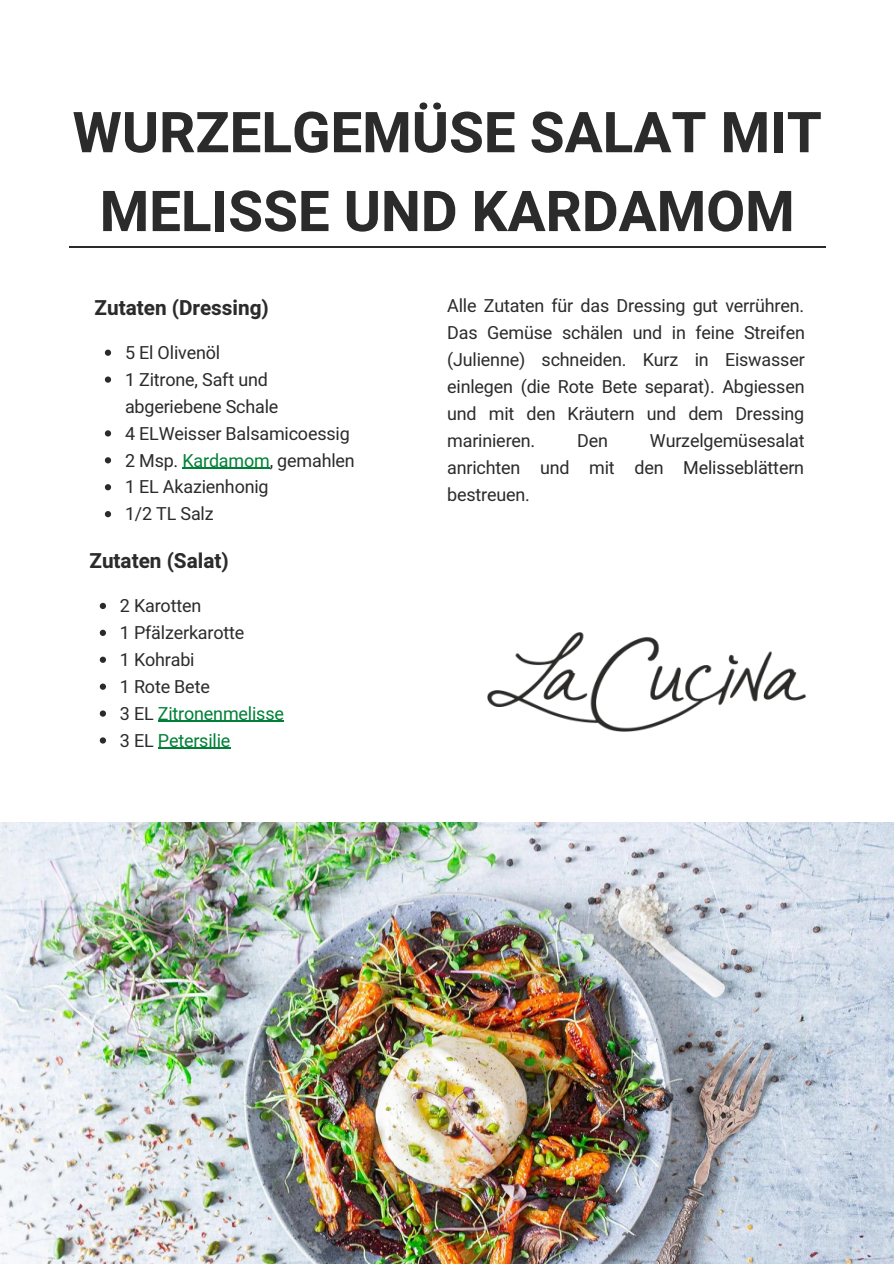
<style>
.page{position:relative;width:894px;height:1264px;background:#fff}
.page>*{position:absolute;margin:0;border:0;box-sizing:border-box;transform-origin:0 0}
.t1{font:700 56.4px/78.8px "Heebo";color:#2b2b2b;text-align:center}
.t2{font:700 20.7px "Heebo";color:#2b2b2b}
.t3{font:17.85px/26.8px "Heebo";letter-spacing:-.01em;color:#2b2b2b;text-align:justify}
.t4{font:17.85px "Heebo";letter-spacing:-.01em;color:#008037}
.s1{color:#008037}
.s2{color:#2b2b2b}
</style>
<div class="page">
<hr style="left:69px;top:247px;width:756px;height:1px;background:#2b2b2b">
<img style="left:487px;top:632px;width:317px;height:99px">
<img style="left:0;top:822px;width:893px;height:441px">
<svg style="left:100px;top:603px;width:6px;height:6px"></svg>
<svg style="left:100px;top:629px;width:6px;height:7px"></svg>
<svg style="left:100px;top:656px;width:6px;height:7px"></svg>
<svg style="left:100px;top:683px;width:6px;height:6px"></svg>
<svg style="left:100px;top:710px;width:6px;height:6px"></svg>
<hr style="left:158px;top:720px;width:126px;height:2px;background:#008037">
<svg style="left:100px;top:737px;width:6px;height:6px"></svg>
<hr style="left:158px;top:747px;width:72px;height:1px;background:#008037">
<svg style="left:105px;top:349px;width:6px;height:7px"></svg>
<svg style="left:105px;top:376px;width:6px;height:7px"></svg>
<svg style="left:105px;top:430px;width:6px;height:6px"></svg>
<svg style="left:105px;top:457px;width:6px;height:6px"></svg>
<hr style="left:182px;top:467px;width:87px;height:1px;background:#008037">
<svg style="left:105px;top:484px;width:6px;height:6px"></svg>
<svg style="left:105px;top:511px;width:6px;height:6px"></svg>
<p class="t1" style="left:72px;top:95px;width:750px">WURZELGEMÜSE SALAT MIT<br>MELISSE UND KARDAMOM</p>
<p class="t2" style="left:94px;top:293px;width:176px">Zutaten (Dressing)</p>
<p class="t3" style="left:125px;top:340px;width:97px">5 El Olivenöl</p>
<p class="t3" style="left:125px;top:367px;width:155px">1 Zitrone, Saft und abgeriebene Schale</p>
<p class="t3" style="left:125px;top:420px;width:226px">4 ELWeisser Balsamicoessig</p>
<p class="t3" style="left:125px;top:447px;width:231px">2 Msp. <span class="s1">Kardamom</span>, gemahlen</p>
<p class="t3" style="left:125px;top:474px;width:145px">1 EL Akazienhonig</p>
<p class="t3" style="left:125px;top:501px;width:90px">1/2 TL Salz</p>
<p class="t2" style="left:89px;top:546px;width:141px">Zutaten (Salat)</p>
<p class="t3" style="left:120px;top:593px;width:83px">2 Karotten</p>
<p class="t3" style="left:120px;top:620px;width:126px">1 Pfälzerkarotte</p>
<p class="t3" style="left:120px;top:647px;width:76px">1 Kohrabi</p>
<p class="t3" style="left:120px;top:674px;width:91px">1 Rote Bete</p>
<p class="t4" style="left:120px;top:701px;width:165px"><span class="s2">3 EL</span> Zitronenmelisse</p>
<p class="t4" style="left:120px;top:728px;width:112px"><span class="s2">3 EL</span> Petersilie</p>
<p class="t3" style="left:447px;top:293px;width:359px">Alle Zutaten für das Dressing gut verrühren.<br>Das Gemüse schälen und in feine Streifen (Julienne) schneiden. Kurz in Eiswasser einlegen (die Rote Bete separat). Abgiessen und mit den Kräutern und dem Dressing marinieren.</p>
<p class="t3" style="left:447px;top:428px;width:359px;text-indent:203px">Wurzelgemüsesalat anrichten und mit den Melisseblättern bestreuen.</p>
<p class="t3" style="left:577px;top:428px;width:32px">Den</p>
</div>
